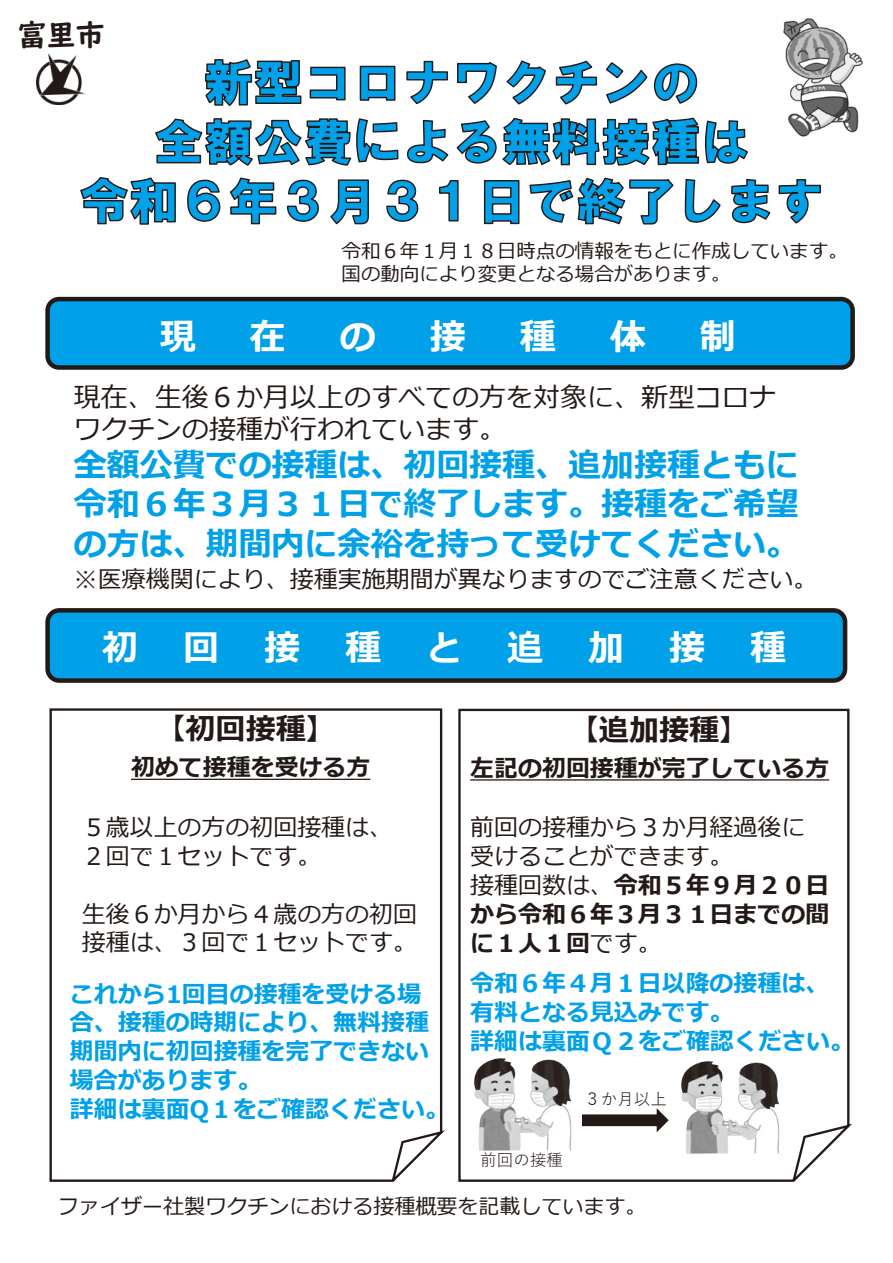
<style>
.page{position:relative;width:893px;height:1263px;background:#fff}
.page>*{position:absolute;margin:0;border:0;box-sizing:border-box;transform-origin:0 0}
.t1{font:700 36px "Meiryo";color:#fff}
.t2{font:700 33px/39.6px "Meiryo";color:#00a1e9;text-align:justify}
.t3{font:700 30.15px "Meiryo";color:#231916}
.t4{font:700 30px "Meiryo";color:#231916}
.t5{font:30px "UD Digi Kyokasho N B";color:#231916}
.t6{font:27px/32.4px "Meiryo";color:#231916}
.t7{font:24px/28.8px "Meiryo";color:#231916}
.t8{font:700 24px/28.8px "Meiryo";color:#00a1e9}
.t9{font:700 24px "Meiryo";color:#231916}
.t10{font:21px "Meiryo";color:#231916}
.t11{font:19.5px/23.1px "Meiryo";color:#231916}
.t12{font:16.5px "Yu Gothic";color:#231916}
.s1{font-weight:700}
</style>
<div class="page">
<svg style="left:79px;top:59px;width:743px;height:238px"></svg>
<div style="left:48px;top:610px;width:797px;height:70px;background:#00a1e9;border-radius:12px"></div>
<div style="left:45px;top:608px;width:802px;height:75px;border:4px solid #231916;border-radius:12px"></div>
<div style="left:48px;top:299px;width:805px;height:68px;background:#00a1e9;border-radius:11px"></div>
<div style="left:45px;top:297px;width:810px;height:73px;border:4px solid #231916;border-radius:11px"></div>
<svg style="left:49px;top:708px;width:396px;height:474px"></svg>
<svg style="left:458px;top:708px;width:394px;height:474px"></svg>
<svg style="left:581px;top:1106px;width:89px;height:28px"></svg>
<img style="left:36px;top:53px;width:50px;height:52px">
<img style="left:767px;top:18px;width:97px;height:131px">
<p class="t5" style="left:17px;top:17px;width:89px">富里市</p>
<p class="t11" style="left:342px;top:240px;width:508px">令和６年１月１８日時点の情報をもとに作成しています。国の動向により変更となる場合があります。</p>
<h1 class="t1" style="left:160px;top:311px;width:38px">現</h1>
<h1 class="t1" style="left:250px;top:311px;width:38px">在</h1>
<h1 class="t1" style="left:340px;top:311px;width:38px">の</h1>
<h1 class="t1" style="left:430px;top:311px;width:38px">接</h1>
<h1 class="t1" style="left:520px;top:311px;width:38px">種</h1>
<h1 class="t1" style="left:610px;top:311px;width:38px">体</h1>
<h1 class="t1" style="left:700px;top:311px;width:38px">制</h1>
<p class="t6" style="left:74px;top:382px;width:704px">現在、生後６か月以上のすべての方を対象に、新型コロナワクチンの接種が行われています。</p>
<h2 class="t2" style="left:74px;top:447px;width:726px">全額公費での接種は、初回接種、追加接種ともに令和６年３月３１日で終了します。接種をご希望の方は、期間内に余裕を持って受けてください。</h2>
<p class="t7" style="left:74px;top:566px;width:745px">※医療機関により、接種実施期間が異なりますのでご注意ください。</p>
<h1 class="t1" style="left:102px;top:623px;width:37px">初</h1>
<h1 class="t1" style="left:183px;top:623px;width:37px">回</h1>
<h1 class="t1" style="left:264px;top:623px;width:37px">接</h1>
<h1 class="t1" style="left:345px;top:623px;width:37px">種</h1>
<h1 class="t1" style="left:426px;top:623px;width:37px">と</h1>
<h1 class="t1" style="left:507px;top:623px;width:37px">追</h1>
<h1 class="t1" style="left:588px;top:623px;width:37px">加</h1>
<h1 class="t1" style="left:669px;top:623px;width:37px">接</h1>
<h1 class="t1" style="left:750px;top:623px;width:37px">種</h1>
<p class="t4" style="left:155px;top:708px;width:182px">【初回接種】</p>
<p class="t9" style="left:131px;top:751px;width:241px">初めて接種を受ける方</p>
<p class="t7" style="left:82px;top:814px;width:313px">５歳以上の方の初回接種は、<br>２回で１セットです。</p>
<p class="t7" style="left:82px;top:901px;width:337px">生後６か月から４歳の方の初回接種は、３回で１セットです。</p>
<p class="t8" style="left:70px;top:980px;width:381px">これから1回目の接種を受ける場合、接種の時期により、無料接種期間内に初回接種を完了できない場合があります。<br>詳細は裏面Q１をご確認ください。</p>
<p class="t3" style="left:569px;top:708px;width:182px">【追加接種】</p>
<p class="t9" style="left:470px;top:751px;width:361px">左記の初回接種が完了している方</p>
<p class="t7" style="left:470px;top:815px;width:361px">前回の接種から３か月経過後に受けることができます。<br>接種回数は、<span class="s1">令和５年９月２０日から令和６年３月３１日までの間に１人１回</span>です。</p>
<p class="t8" style="left:470px;top:970px;width:385px">令和６年４月１日以降の接種は、有料となる見込みです。<br>詳細は裏面Ｑ２をご確認ください。</p>
<p class="t12" style="left:480px;top:1145px;width:84px">前回の接種</p>
<p class="t12" style="left:584px;top:1084px;width:84px">３か月以上</p>
<p class="t10" style="left:58px;top:1192px;width:590px">ファイザー社製ワクチンにおける接種概要を記載しています。</p>
</div>
